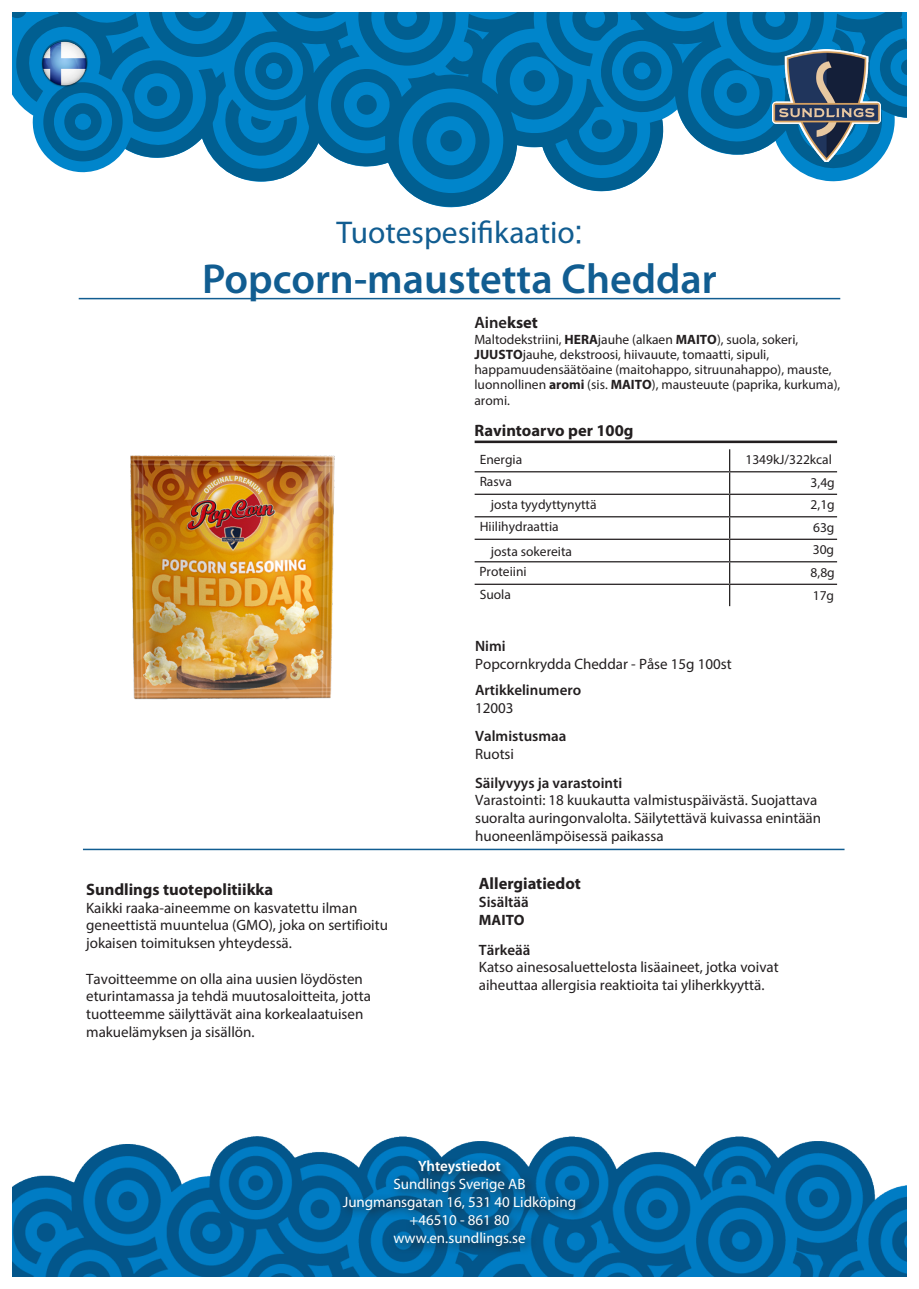
<style>
.page{position:relative;width:919px;height:1289px;background:#fff}
.page>*{position:absolute;margin:0;border:0;box-sizing:border-box;transform-origin:0 0}
.t1{font:600 42px "Myriad Pro";color:#115d91}
.t2{font:31.5px "Myriad Pro";color:#115d91}
.t3{font:700 16.5px "Myriad Pro";color:#231f20}
.t4{font:600 16.5px "Myriad Pro";color:#231f20}
.t5{font:15px/17.7px "Myriad Pro";color:#231f20}
.t6{font:15px "Myriad Pro";color:#fff}
.t7{font:600 15px/18px "Myriad Pro";color:#231f20}
.t8{font:600 15px "Myriad Pro";color:#fff}
.t9{font:13.5px/15.1px "Myriad Pro";color:#231f20}
.s1{font-family:"Oxygen"}
.s2{font-weight:700}
.s3{font-weight:600}
.s4{font-weight:400}
</style>
<div class="page">
<img style="left:13px;top:1136px;width:893px;height:140px">
<hr style="left:83px;top:848px;width:761px;height:2px;background:#115d91">
<hr style="left:474px;top:471px;width:255px;height:1px;background:#231f20">
<hr style="left:729px;top:471px;width:108px;height:1px;background:#231f20">
<hr style="left:474px;top:493px;width:255px;height:2px;background:#231f20">
<hr style="left:729px;top:493px;width:108px;height:2px;background:#231f20">
<hr style="left:474px;top:516px;width:255px;height:1px;background:#231f20">
<hr style="left:729px;top:516px;width:108px;height:1px;background:#231f20">
<hr style="left:474px;top:538px;width:255px;height:2px;background:#231f20">
<hr style="left:729px;top:538px;width:108px;height:2px;background:#231f20">
<hr style="left:474px;top:561px;width:255px;height:1px;background:#231f20">
<hr style="left:729px;top:561px;width:108px;height:1px;background:#231f20">
<hr style="left:474px;top:583px;width:255px;height:2px;background:#231f20">
<hr style="left:729px;top:583px;width:108px;height:2px;background:#231f20">
<svg style="left:729px;top:449px;width:1px;height:157px"></svg>
<hr style="left:474px;top:440px;width:363px;height:3px;background:#231f20">
<hr style="left:79px;top:298px;width:761px;height:1px;background:#115d91">
<svg style="left:337px;top:1154px;width:250px;height:103px;background:#07639b"></svg>
<svg style="left:193px;top:12px;width:713px;height:195px"></svg>
<div style="left:591px;top:119px;width:20px;height:20px;background:#015f91;border-radius:50%"></div>
<svg style="left:879px;top:38px;width:27px;height:60px;background:#0071ad"></svg>
<svg style="left:222px;top:99px;width:76px;height:61px;background:#0073b0"></svg>
<svg style="left:412px;top:102px;width:77px;height:77px;background:#0071ad"></svg>
<svg style="left:255px;top:52px;width:37px;height:38px"></svg>
<div style="left:523px;top:70px;width:22px;height:22px;background:#015f91;border-radius:50%"></div>
<div style="left:356px;top:95px;width:21px;height:20px;background:#015f91;border-radius:50%"></div>
<svg style="left:13px;top:12px;width:180px;height:149px;background:#147db5"></svg>
<div style="left:147px;top:86px;width:20px;height:20px;background:#015f91;border-radius:50%"></div>
<svg style="left:622px;top:12px;width:236px;height:132px;background:#0875af"></svg>
<div style="left:726px;top:83px;width:20px;height:20px;background:#015f91;border-radius:50%"></div>
<svg style="left:358px;top:12px;width:169px;height:54px;background:#0070ac"></svg>
<div style="left:440px;top:130px;width:22px;height:21px;background:#015f91;border-radius:50%"></div>
<img style="left:772px;top:49px;width:108px;height:112px">
<img style="left:38px;top:38px;width:52px;height:52px">
<img style="left:131px;top:456px;width:203px;height:243px">
<p class="t2" style="left:336px;top:213px;width:247px">Tuotespesifikaatio<span class="s1">:</span></p>
<p class="t1" style="left:202px;top:252px;width:516px">Popcorn-maustetta Cheddar</p>
<p class="t4" style="left:474px;top:312px;width:65px">Aine<span class="s2">kset</span></p>
<p class="t9" style="left:474px;top:332px;width:367px">Maltodekstriini, <span class="s2">HERA</span>jauhe (alkaen <span class="s2">MAITO</span>), suola, sokeri, <span class="s2">JUUSTO</span>jauhe, dekstroosi, hiivauute, tomaatti, sipuli, happamuudensäätöaine (maitohappo, sitruunahappo), mauste, luonnollinen <span class="s2">aromi</span> (sis. <span class="s2">MAITO</span>), mausteuute (paprika, kurkuma), aromi.</p>
<p class="t3" style="left:474px;top:420px;width:160px">Ravintoarvo per 100g</p>
<p class="t9" style="left:479px;top:452px;width:44px">Energia</p>
<p class="t9" style="left:745px;top:452px;width:88px">1349kJ/322kcal</p>
<p class="t9" style="left:479px;top:474px;width:34px">Rasva</p>
<p class="t9" style="left:810px;top:474px;width:26px">3,4g</p>
<p class="t9" style="left:491px;top:497px;width:107px">josta tyydyttynyttä</p>
<p class="t9" style="left:810px;top:497px;width:26px">2,1g</p>
<p class="t9" style="left:479px;top:519px;width:80px">Hiilihydraattia</p>
<p class="t9" style="left:813px;top:519px;width:23px">63g</p>
<p class="t9" style="left:491px;top:544px;width:83px">josta sokereita</p>
<p class="t9" style="left:812px;top:542px;width:23px">30g</p>
<p class="t9" style="left:479px;top:564px;width:49px">Proteiini</p>
<p class="t9" style="left:810px;top:564px;width:26px">8,8g</p>
<p class="t9" style="left:479px;top:586px;width:33px">Suola</p>
<p class="t9" style="left:812px;top:588px;width:23px">17g</p>
<p class="t3" style="left:86px;top:878px;width:189px">Sundlings tuotepolitiikka</p>
<p class="t5" style="left:86px;top:898px;width:303px">Kaikki raaka-aineemme on kasvatettu ilman geneettistä muuntelua (GMO), joka on sertifioitu jokaisen toimituksen yhteydessä.</p>
<p class="t5" style="left:86px;top:969px;width:286px">Tavoitteemme on olla aina uusien löydösten eturintamassa ja tehdä muutosaloitteita, jotta tuotteemme säilyttävät aina korkealaatuisen makuelämyksen ja sisällön.</p>
<p class="t5" style="left:475px;top:637px;width:258px"><span class="s3">Nimi<br></span>Popcornkrydda Cheddar - Påse 15g 100st</p>
<p class="t7" style="left:475px;top:680px;width:108px">Artikkelinumero<br><span class="s4">12003</span></p>
<p class="t7" style="left:475px;top:726px;width:93px">Valmistusmaa<br><span class="s4">Ruotsi</span></p>
<p class="t5" style="left:475px;top:773px;width:347px"><span class="s3">Säilyvyys ja varastointi<br></span>Varastointi: 18 kuukautta valmistuspäivästä. Suojattava suoralta auringonvalolta. Säilytettävä kuivassa enintään huoneenlämpöisessä paikassa</p>
<p class="t3" style="left:479px;top:872px;width:104px">Allergiatiedot</p>
<p class="t7" style="left:479px;top:893px;width:51px">Sisältää<br><span class="s2">MAITO</span></p>
<p class="t5" style="left:479px;top:940px;width:301px"><span class="s3">Tärkeää<br></span>Katso ainesosaluettelosta lisäaineet, jotka voivat aiheuttaa allergisia reaktioita tai yliherkkyyttä.</p>
<p class="t8" style="left:418px;top:1156px;width:84px">Yhteystiedot</p>
<p class="t6" style="left:393px;top:1174px;width:134px">Sundlings Sverige AB</p>
<p class="t6" style="left:343px;top:1192px;width:235px">Jungmansgatan 16, 531 40 Lidköping</p>
<p class="t6" style="left:409px;top:1210px;width:102px">+46510 - 861 80</p>
<p class="t6" style="left:393px;top:1228px;width:134px">www.en.sundlings.se</p>
</div>
